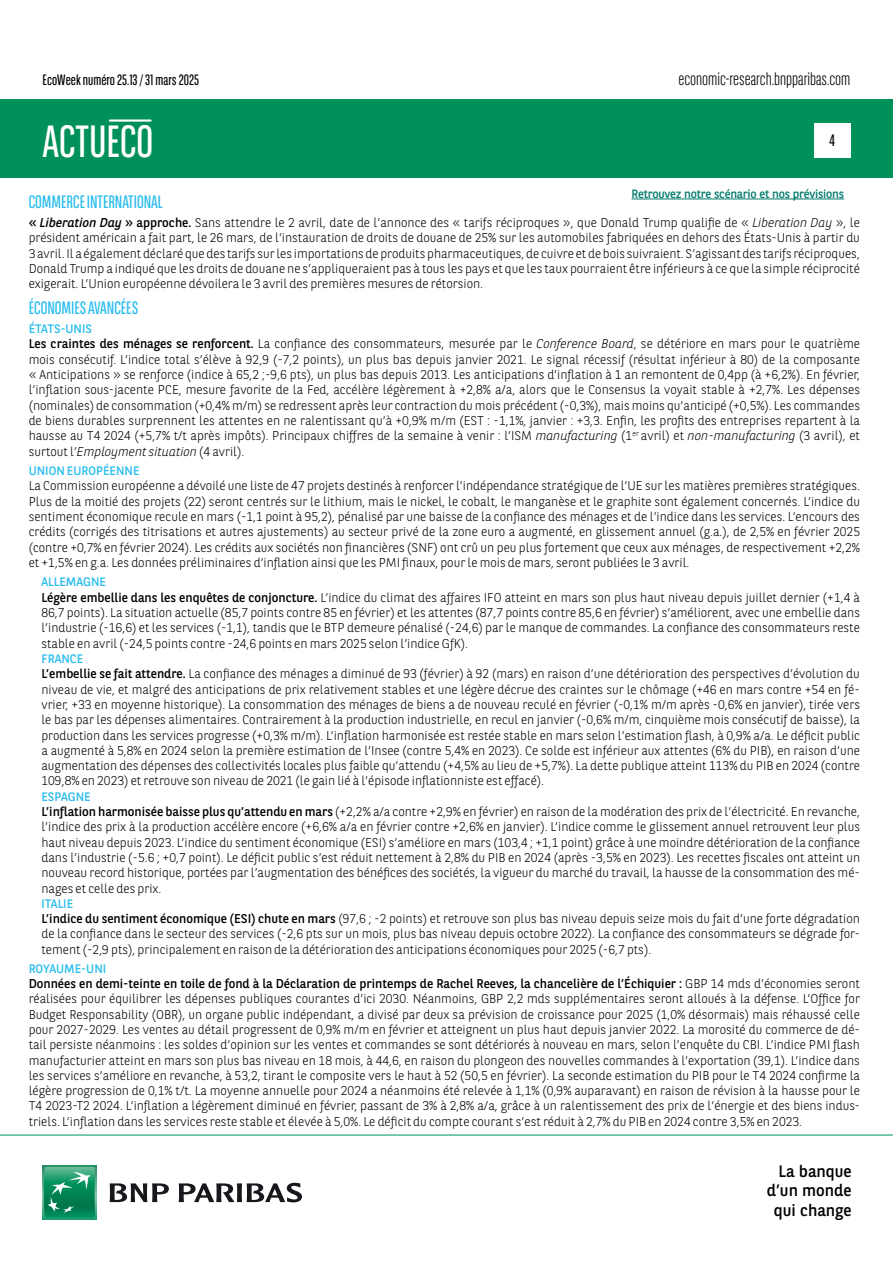
<style>
.page{position:relative;width:893px;height:1263px;background:#fff}
.page>*{position:absolute;margin:0;border:0;box-sizing:border-box;transform-origin:0 0}
.t1{font:45px "BNPP Sans Condensed";color:#fff}
.t2{font:18px "BNPP Sans Condensed";color:#2abdee}
.t3{font:300 18px "BNPP Sans Condensed";color:#000}
.t4{font:16.5px/19.8px "BNPP Sans";color:#000;text-align:right}
.t5{font:16.5px "BNPP Sans Condensed";color:#000}
.t6{font:15px "BNPP Sans Condensed";color:#000}
.t7{font:300 12.75px/15.3px "BNPP Sans";color:#000;text-align:justify}
.t8{font:12.3px "BNPP Sans";color:#2abdee}
.t9{font:12px "BNPP Sans";letter-spacing:-.02em;color:#00796c}
.s1{font-weight:400}
.s2{font-weight:400;font-style:italic}
.s3{font-style:italic}
</style>
<div class="page">
<div style="left:1px;top:99px;width:892px;height:78px;background:#00915b"></div>
<svg style="left:43px;top:1166px;width:53px;height:53px"></svg>
<svg style="left:44px;top:1167px;width:51px;height:51px;background:#26996e"></svg>
<svg style="left:110px;top:1183px;width:59px;height:19px"></svg>
<svg style="left:179px;top:1183px;width:123px;height:19px"></svg>
<hr style="left:0;top:1135px;width:893px;height:1px;background:#00915b">
<div style="left:814px;top:123px;width:36px;height:34px;background:#fff"></div>
<hr style="left:109px;top:119px;width:43px;height:3px;background:#fff">
<hr style="left:631px;top:199px;width:213px;height:1px;background:#00796c">
<p class="t6" style="left:43px;top:70px;width:158px">EcoWeek numéro 25.13 / 31 mars 2025</p>
<h2 class="t3" style="left:678px;top:67px;width:174px">economic-research.bnpparibas.com</h2>
<h1 class="t1" style="left:43px;top:113px;width:112px">ACTUECO</h1>
<p class="t5" style="left:829px;top:130px;width:7px">4</p>
<p class="t9" style="left:631px;top:185px;width:214px">Retrouvez notre scénario et nos prévisions</p>
<h2 class="t2" style="left:29px;top:190px;width:136px">COMMERCE INTERNATIONAL</h2>
<p class="t7" style="left:29px;top:214px;width:833px"><span class="s1">«</span> <span class="s2">Liberation Day</span> <span class="s1">» approche.</span> Sans attendre le 2 avril, date de l’annonce des « tarifs réciproques », que Donald Trump qualifie de « <span class="s3">Liberation Day</span> », le président américain a fait part, le 26 mars, de l’instauration de droits de douane de 25% sur les automobiles fabriquées en dehors des États-Unis à partir du 3 avril. Il a également déclaré que des tarifs sur les importations de produits pharmaceutiques, de cuivre et de bois suivraient. S’agissant des tarifs réciproques, Donald Trump a indiqué que les droits de douane ne s’appliqueraient pas à tous les pays et que les taux pourraient être inférieurs à ce que la simple réciprocité exigerait. L’Union européenne dévoilera le 3 avril des premières mesures de rétorsion.</p>
<h2 class="t2" style="left:29px;top:297px;width:111px">ÉCONOMIES AVANCÉES</h2>
<p class="t8" style="left:29px;top:320px;width:65px">ÉTATS-UNIS</p>
<p class="t7" style="left:29px;top:336px;width:833px"><span class="s1">Les craintes des ménages se renforcent.</span> La confiance des consommateurs, mesurée par le <span class="s3">Conference Board</span>, se détériore en mars pour le quatrième mois consécutif. L’indice total s’élève à 92,9 (-7,2 points), un plus bas depuis janvier 2021. Le signal récessif (résultat inférieur à 80) de la composante « Anticipations » se renforce (indice à 65,2 ;-9,6 pts), un plus bas depuis 2013. Les anticipations d’inflation à 1 an remontent de 0,4pp (à +6,2%). En février, l’inflation sous-jacente PCE, mesure favorite de la Fed, accélère légèrement à +2,8% a/a, alors que le Consensus la voyait stable à +2,7%. Les dépenses (nominales) de consommation (+0,4% m/m) se redressent après leur contraction du mois précédent (-0,3%), mais moins qu’anticipé (+0,5%). Les commandes de biens durables surprennent les attentes en ne ralentissant qu’à +0,9% m/m (EST : -1,1%, janvier : +3,3. Enfin, les profits des entreprises repartent à la hausse au T4 2024 (+5,7% t/t après impôts). Principaux chiffres de la semaine à venir : l’ISM <span class="s3">manufacturing</span> (1<sup>er</sup> avril) et <span class="s3">non-manufacturing</span> (3 avril), et surtout l’<span class="s3">Employment situation</span> (4 avril).</p>
<p class="t8" style="left:29px;top:462px;width:112px">UNION EUROPÉENNE</p>
<p class="t7" style="left:29px;top:478px;width:833px">La Commission européenne a dévoilé une liste de 47 projets destinés à renforcer l’indépendance stratégique de l’UE sur les matières premières stratégiques.<br>Plus de la moitié des projets (22) seront centrés sur le lithium, mais le nickel, le cobalt, le manganèse et le graphite sont également concernés. L’indice du sentiment économique recule en mars (-1,1 point à 95,2), pénalisé par une baisse de la confiance des ménages et de l’indice dans les services. L’encours des crédits (corrigés des titrisations et autres ajustements) au secteur privé de la zone euro a augmenté, en glissement annuel (g.a.), de 2,5% en février 2025 (contre +0,7% en février 2024). Les crédits aux sociétés non financières (SNF) ont crû un peu plus fortement que ceux aux ménages, de respectivement +2,2% et +1,5% en g.a. Les données préliminaires d’inflation ainsi que les PMI finaux, pour le mois de mars, seront publiées le 3 avril.</p>
<p class="t8" style="left:41px;top:574px;width:66px">ALLEMAGNE</p>
<p class="t7" style="left:41px;top:589px;width:820px"><span class="s1">Légère embellie dans les enquêtes de conjoncture.</span> L’indice du climat des affaires IFO atteint en mars son plus haut niveau depuis juillet dernier (+1,4 à 86,7 points). La situation actuelle (85,7 points contre 85 en février) et les attentes (87,7 points contre 85,6 en février) s’améliorent, avec une embellie dans l’industrie (-16,6) et les services (-1,1), tandis que le BTP demeure pénalisé (-24,6) par le manque de commandes. La confiance des consommateurs reste stable en avril (-24,5 points contre -24,6 points en mars 2025 selon l’indice GfK).</p>
<p class="t8" style="left:41px;top:650px;width:43px">FRANCE</p>
<p class="t7" style="left:41px;top:666px;width:820px"><span class="s1">L’embellie se fait attendre.</span> La confiance des ménages a diminué de 93 (février) à 92 (mars) en raison d’une détérioration des perspectives d’évolution du niveau de vie, et malgré des anticipations de prix relativement stables et une légère décrue des craintes sur le chômage (+46 en mars contre +54 en fé&shy;vrier, +33 en moyenne historique). La consommation des ménages de biens a de nouveau reculé en février (-0,1% m/m après -0,6% en janvier), tirée vers le bas par les dépenses alimentaires. Contrairement à la production industrielle, en recul en janvier (-0,6% m/m, cinquième mois consécutif de baisse), la production dans les services progresse (+0,3% m/m). L’inflation harmonisée est restée stable en mars selon l’estimation flash, à 0,9% a/a. Le déficit public a augmenté à 5,8% en 2024 selon la première estimation de l’Insee (contre 5,4% en 2023). Ce solde est inférieur aux attentes (6% du PIB), en raison d’une augmentation des dépenses des collectivités locales plus faible qu’attendu (+4,5% au lieu de +5,7%). La dette publique atteint 113% du PIB en 2024 (contre 109,8% en 2023) et retrouve son niveau de 2021 (le gain lié à l’épisode inflationniste est effacé).</p>
<p class="t8" style="left:41px;top:788px;width:51px">ESPAGNE</p>
<p class="t7" style="left:41px;top:803px;width:820px"><span class="s1">L’inflation harmonisée baisse plus qu’attendu en mars</span> (+2,2% a/a contre +2,9% en février) en raison de la modération des prix de l’électricité. En revanche, l’indice des prix à la production accélère encore (+6,6% a/a en février contre +2,6% en janvier). L’indice comme le glissement annuel retrouvent leur plus haut niveau depuis 2023. L’indice du sentiment économique (ESI) s’améliore en mars (103,4 ; +1,1 point) grâce à une moindre détérioration de la confiance dans l’industrie (-5.6 ; +0,7 point). Le déficit public s’est réduit nettement à 2,8% du PIB en 2024 (après -3,5% en 2023). Les recettes fiscales ont atteint un nouveau record historique, portées par l’augmentation des bénéfices des sociétés, la vigueur du marché du travail, la hausse de la consommation des mé&shy;nages et celle des prix.</p>
<p class="t8" style="left:41px;top:895px;width:33px">ITALIE</p>
<p class="t7" style="left:41px;top:910px;width:820px"><span class="s1">L’indice du sentiment économique (ESI) chute en mars</span> (97,6 ; -2 points) et retrouve son plus bas niveau depuis seize mois du fait d’une forte dégradation de la confiance dans le secteur des services (-2,6 pts sur un mois, plus bas niveau depuis octobre 2022). La confiance des consommateurs se dégrade for&shy;tement (-2,9 pts), principalement en raison de la détérioration des anticipations économiques pour 2025 (-6,7 pts).</p>
<p class="t8" style="left:29px;top:960px;width:79px">ROYAUME-UNI</p>
<p class="t7" style="left:29px;top:975px;width:833px"><span class="s1">Données en demi-teinte en toile de fond à la Déclaration de printemps de Rachel Reeves, la chancelière de l’Échiquier :</span> GBP 14 mds d’économies seront réalisées pour équilibrer les dépenses publiques courantes d’ici 2030. Néanmoins, GBP 2,2 mds supplémentaires seront alloués à la défense. L’Office for Budget Responsability (OBR), un organe public indépendant, a divisé par deux sa prévision de croissance pour 2025 (1,0% désormais) mais réhaussé celle pour 2027-2029. Les ventes au détail progressent de 0,9% m/m en février et atteignent un plus haut depuis janvier 2022. La morosité du commerce de dé&shy;tail persiste néanmoins : les soldes d’opinion sur les ventes et commandes se sont détériorés à nouveau en mars, selon l’enquête du CBI. L’indice PMI flash manufacturier atteint en mars son plus bas niveau en 18 mois, à 44,6, en raison du plongeon des nouvelles commandes à l’exportation (39,1). L’indice dans les services s’améliore en revanche, à 53,2, tirant le composite vers le haut à 52 (50,5 en février). La seconde estimation du PIB pour le T4 2024 confirme la légère progression de 0,1% t/t. La moyenne annuelle pour 2024 a néanmoins été relevée à 1,1% (0,9% auparavant) en raison de révision à la hausse pour le T4 2023-T2 2024. L’inflation a légèrement diminué en février, passant de 3% à 2,8% a/a, grâce à un ralentissement des prix de l’énergie et des biens indus&shy;triels. L’inflation dans les services reste stable et élevée à 5,0%. Le déficit du compte courant s’est réduit à 2,7% du PIB en 2024 contre 3,5% en 2023.</p>
<p class="t4" style="left:767px;top:1160px;width:86px">La banque d’un monde qui change</p>
</div>
